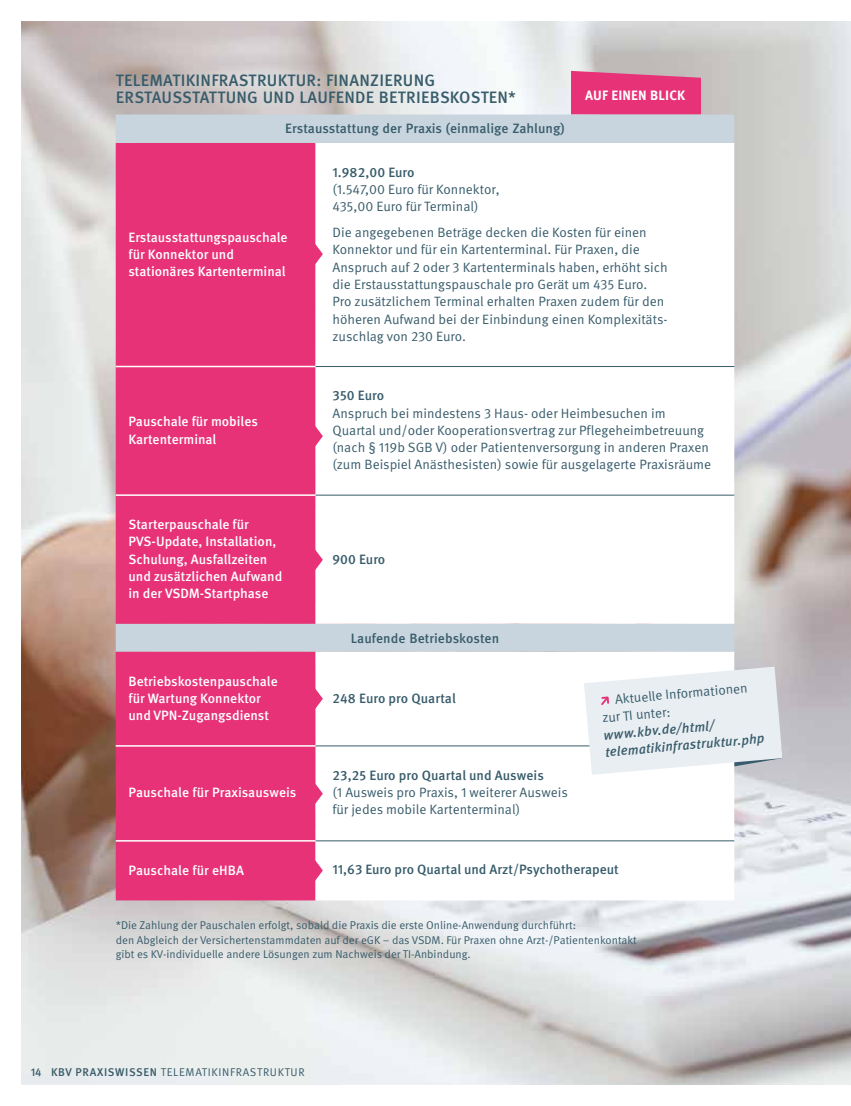
<style>
.page{position:relative;width:851px;height:1106px;background:#fff}
.page>*{position:absolute;margin:0;border:0;box-sizing:border-box;transform-origin:0 0}
.t1{font:500 16.5px/17.2px "Meta Pro";letter-spacing:.015em;color:#385c6b}
.t2{font:13.5px/17.2px "Meta Pro Norm";color:#385c6b}
.t3{font:500 13.5px/17.2px "Meta Pro";color:#fff}
.t4{font:500 13.5px "Meta Pro";color:#385c6b}
.t5{font:italic 500 13.5px/17.2px "Meta Pro";color:#385c6b}
.t6{font:700 13.5px "Meta Pro";letter-spacing:.015em;color:#fff}
.t7{font:11.25px/14.2px "Meta Pro Norm";color:#385c6b}
.t8{font:11.25px "Meta Pro Norm";letter-spacing:.06em;color:#385c6b}
.s1{font-family:"Meta Pro";font-weight:500}
</style>
<div class="page">
<img style="left:21px;top:21px;width:829px;height:1063px">
<svg style="left:571px;top:71px;width:130px;height:43px;background:#e53c7d"></svg>
<div style="left:116px;top:114px;width:618px;height:29px;background:#c8d5de"></div>
<div style="left:116px;top:143px;width:199px;height:757px;background:#e83278"></div>
<svg style="left:315px;top:143px;width:419px;height:757px"></svg>
<hr style="left:315px;top:366px;width:419px;height:1px;background:#385c6b">
<hr style="left:315px;top:495px;width:419px;height:1px;background:#385c6b">
<hr style="left:315px;top:745px;width:419px;height:1px;background:#385c6b">
<hr style="left:315px;top:840px;width:419px;height:1px;background:#385c6b">
<hr style="left:116px;top:366px;width:199px;height:1px;background:#fff">
<hr style="left:116px;top:494px;width:199px;height:2px;background:#fff">
<hr style="left:116px;top:745px;width:199px;height:1px;background:#fff">
<hr style="left:116px;top:840px;width:199px;height:1px;background:#fff">
<svg style="left:314px;top:243px;width:9px;height:22px"></svg>
<svg style="left:314px;top:548px;width:9px;height:23px"></svg>
<svg style="left:314px;top:425px;width:9px;height:22px"></svg>
<svg style="left:314px;top:687px;width:9px;height:23px"></svg>
<svg style="left:314px;top:782px;width:9px;height:23px"></svg>
<svg style="left:314px;top:859px;width:9px;height:22px"></svg>
<svg style="left:560px;top:666px;width:222px;height:129px"></svg>
<p class="t1" style="left:116px;top:70px;width:401px">TELEMATIKINFRASTRUKTUR: FINANZIERUNG<br>ERSTAUSSTATTUNG UND LAUFENDE BETRIEBSKOSTEN*</p>
<p class="t4" style="left:285px;top:118px;width:281px">Erstausstattung der Praxis (einmalige Zahlung)</p>
<p class="t6" style="left:585px;top:84px;width:101px">AUF EINEN BLICK</p>
<p class="t3" style="left:128px;top:227px;width:161px">Erstausstattungspauschale für Konnektor und stationäres Kartenterminal</p>
<p class="t3" style="left:128px;top:412px;width:131px">Pauschale für mobiles<br>Kartenterminal</p>
<p class="t3" style="left:128px;top:515px;width:155px">Starterpauschale für<br>PVS-Update, Installation,<br>Schulung, Ausfallzeiten und zusätzlichen Aufwand in der VSDM-Startphase</p>
<p class="t3" style="left:128px;top:671px;width:151px">Betriebskostenpauschale für Wartung Konnektor und VPN-Zugangsdienst</p>
<p class="t3" style="left:128px;top:783px;width:169px">Pauschale für Praxisausweis</p>
<p class="t4" style="left:332px;top:162px;width:84px">1.982,00 Euro</p>
<p class="t2" style="left:332px;top:180px;width:168px">(1.547,00 Euro für Konnektor,<br>435,00 Euro für Terminal)</p>
<p class="t2" style="left:332px;top:223px;width:337px">Die angegebenen Beträge decken die Kosten für einen Konnektor und für ein Kartenterminal. Für Praxen, die Anspruch auf 2 oder 3 Kartenterminals haben, erhöht sich die Erstausstattungspauschale pro Gerät um 435 Euro.<br>Pro zusätzlichem Terminal erhalten Praxen zudem für den höheren Aufwand bei der Einbindung einen Komplexitäts&shy;zuschlag von 230 Euro.</p>
<p class="t4" style="left:332px;top:385px;width:53px">350 Euro</p>
<p class="t2" style="left:332px;top:403px;width:380px">Anspruch bei mindestens 3 Haus- oder Heimbesuchen im Quartal und/oder Kooperationsvertrag zur Pflegeheimbetreuung (nach § 119b SGB V) oder Patientenversorgung in anderen Praxen (zum Beispiel Anästhesisten) sowie für ausgelagerte Praxisräume</p>
<p class="t4" style="left:332px;top:548px;width:54px">900 Euro</p>
<p class="t4" style="left:351px;top:627px;width:150px">Laufende Betriebskosten</p>
<p class="t4" style="left:332px;top:687px;width:125px">248 Euro pro Quartal</p>
<p class="t4" style="left:332px;top:764px;width:213px">23,25 Euro pro Quartal und Ausweis</p>
<p class="t2" style="left:332px;top:783px;width:237px">(1 Ausweis pro Praxis, 1 weiterer Ausweis für jedes mobile Kartenterminal)</p>
<p class="t2" style="left:600px;top:691px;width:149px;text-indent:14px;rotate:-5deg">Aktuelle Informationen zur TI unter:</p>
<p class="t5" style="left:603px;top:725px;width:161px;rotate:-5deg">www.kbv.de/html/ telematikinfrastruktur.php</p>
<p class="t3" style="left:128px;top:860px;width:117px">Pauschale für eHBA</p>
<p class="t4" style="left:332px;top:859px;width:288px">11,63 Euro pro Quartal und Arzt/Psychotherapeut</p>
<p class="t7" style="left:116px;top:917px;width:522px">*Die Zahlung der Pauschalen erfolgt, sobald die Praxis die erste Online-Anwendung durchführt:<br>den Abgleich der Versichertenstammdaten auf der eGK – das VSDM. Für Praxen ohne Arzt-/Patientenkontakt gibt es KV-individuelle andere Lösungen zum Nachweis der TI-Anbindung.</p>
<p class="t8" style="left:31px;top:1063px;width:275px"><span class="s1">14 KBV PRAXISWISSEN</span> TELEMATIKINFRASTRUKTUR</p>
</div>
